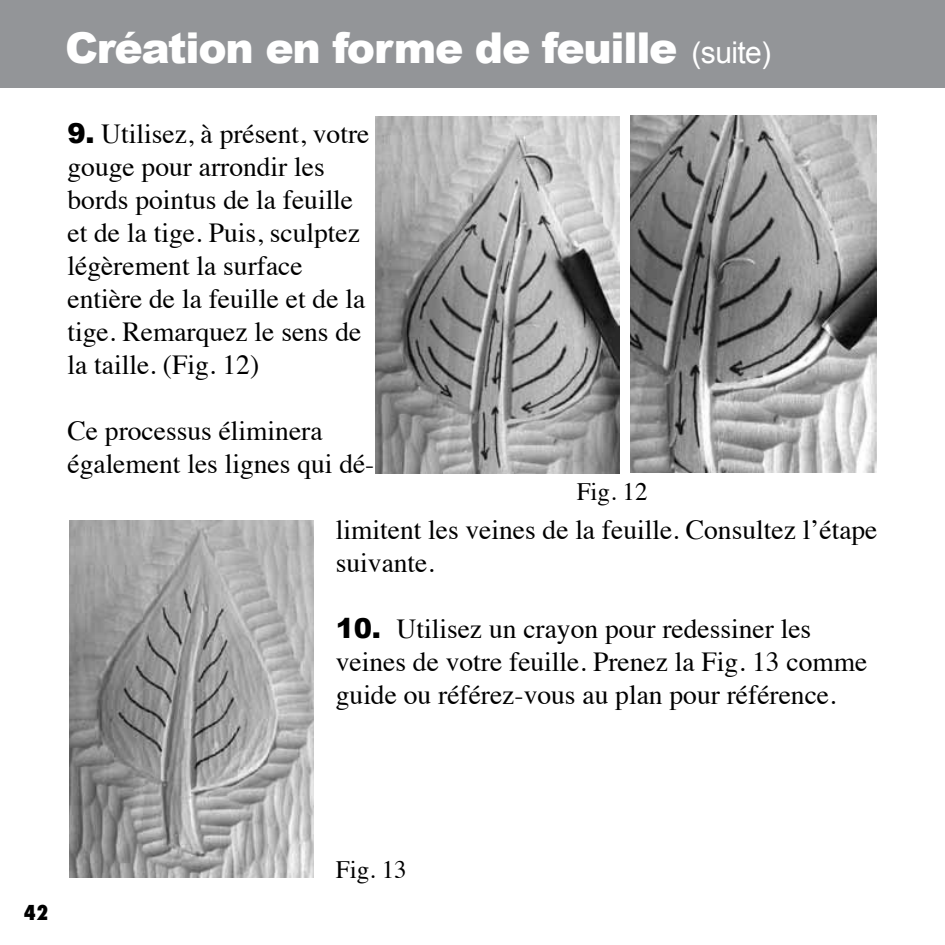
<style>
.page{position:relative;width:945px;height:945px;background:#fff}
.page>*{position:absolute;margin:0;border:0;box-sizing:border-box;transform-origin:0 0}
.t1{font:900 42.5px "Arial";letter-spacing:-.03em;color:#fff}
.t2{font:27.5px/33px "Times";color:#000}
.t3{font:25px "Times";color:#000}
.t4{font:800 condensed 20px "Futura";color:#000}
.s1{font-weight:400;font-size:30px}
.s2{font-family:"Arial";font-weight:900}
</style>
<div class="page">
<img style="left:70px;top:520px;width:243px;height:358px">
<img style="left:376px;top:117px;width:244px;height:356px">
<img style="left:631px;top:116px;width:245px;height:356px">
<div style="left:0;top:0;width:945px;height:88px;background:#939598"></div>
<h1 class="t1" style="left:65px;top:17px;width:708px">Création en forme de feuille <span class="s1">(suite)</span></h1>
<p class="t2" style="left:68px;top:115px;width:303px"><span class="s2">9.</span> Utilisez, à présent, votre gouge pour arrondir les bords pointus de la feuille et de la tige. Puis, sculptez légèrement la surface entière de la feuille et de la tige. Remarquez le sens de la taille. (Fig. 12)</p>
<p class="t2" style="left:68px;top:412px;width:308px">Ce processus éliminera également les lignes qui dé-</p>
<p class="t3" style="left:577px;top:468px;width:72px">Fig. 12</p>
<p class="t2" style="left:336px;top:511px;width:543px">limitent les veines de la feuille. Consultez l’étape suivante.</p>
<p class="t2" style="left:336px;top:610px;width:533px"><span class="s2">10.</span> Utilisez un crayon pour redessiner les veines de votre feuille. Prenez la Fig. 13 comme guide ou référez-vous au plan pour référence.</p>
<p class="t4" style="left:24px;top:900px;width:26px">42</p>
<p class="t3" style="left:336px;top:846px;width:72px">Fig. 13</p>
</div>
